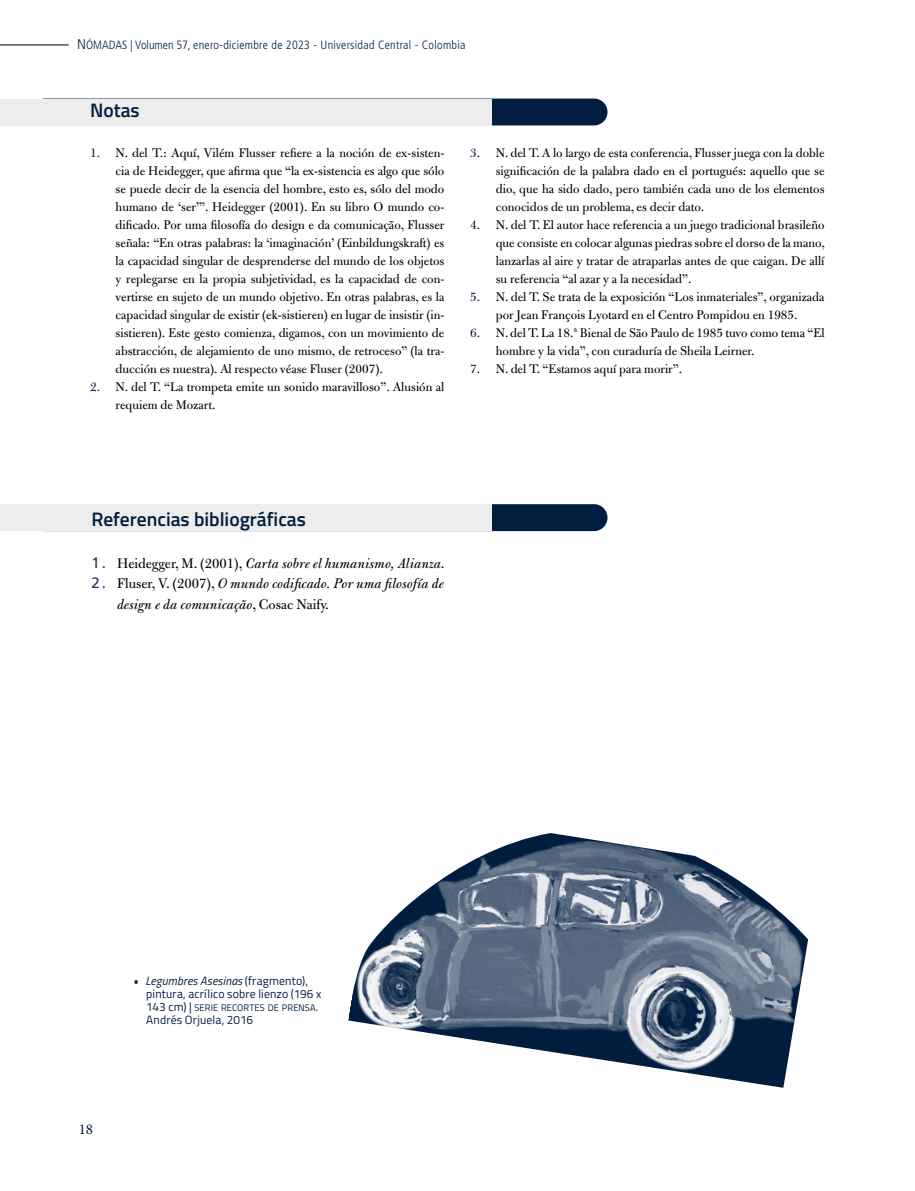
<style>
.page{position:relative;width:915px;height:1191px;background:#fff}
.page>*{position:absolute;margin:0;border:0;box-sizing:border-box;transform-origin:0 0}
.t1{font:600 19.5px "Titillium Web";color:#011e41}
.t2{font:italic 15px/20.7px "Bulmer MT Std";color:#000}
.t3{font:15px "Minion Pro";color:#011e41}
.t4{font:13.5px/18px "Bulmer MT Std";color:#000;text-align:justify}
.t5{font:12px/12.9px "Titillium Web";letter-spacing:.015em;color:#011e41}
.t6{font:300 condensed 12px "Frutiger LT Std";letter-spacing:.025em;color:#011e41}
.t7{font:9.45px "Titillium Web";letter-spacing:.01em;color:#011e41}
.s1{font-size:14.1px}
.s2{color:#011e41}
.s3{font-family:"Frutiger LT Std";font-style:normal;color:#1b3454}
.s4{font-style:normal}
.s5{font-style:italic}
.s6{font-size:12px}
</style>
<div class="page">
<hr style="left:0;top:45px;width:69px;height:1px;background:#000">
<div style="left:32px;top:99px;width:575px;height:26px;background:#011e41;border-radius:13px"></div>
<div style="left:0;top:99px;width:491px;height:26px;background:#ededee"></div>
<div style="left:32px;top:504px;width:575px;height:27px;background:#011e41;border-radius:13px"></div>
<div style="left:0;top:504px;width:491px;height:27px;background:#ededee"></div>
<img style="left:348px;top:833px;width:459px;height:254px">
<p class="t6" style="left:77px;top:38px;width:390px"><span class="s1">N</span>ÓMADAS | Volumen 57, enero-diciembre de 2023 - Universidad Central - Colombia</p>
<h1 class="t1" style="left:90px;top:96px;width:51px">Notas</h1>
<p class="t4" style="left:116px;top:144px;width:330px;text-indent:-26px"><span class="s2">1.</span> N. del T.: Aquí, Vilém Flusser refiere a la noción de ex-sisten&shy;cia de Heidegger, que afirma que “la ex-sistencia es algo que sólo se puede decir de la esencia del hombre, esto es, sólo del modo humano de ‘ser’”. Heidegger (2001). En su libro O mundo co&shy;dificado. Por uma filosofía do design e da comunicação, Flusser señala: “En otras palabras: la ‘imaginación’ (Einbildungskraft) es la capacidad singular de desprenderse del mundo de los objetos y replegarse en la propia subjetividad, es la capacidad de con&shy;vertirse en sujeto de un mundo objetivo. En otras palabras, es la capacidad singular de existir (ek-sistieren) en lugar de insistir (in&shy;sistieren). Este gesto comienza, digamos, con un movimiento de abstracción, de alejamiento de uno mismo, de retroceso” (la tra&shy;ducción es nuestra). Al respecto véase Fluser (2007).</p>
<p class="t4" style="left:116px;top:378px;width:330px;text-indent:-26px"><span class="s2">2.</span> N. del T. “La trompeta emite un sonido maravilloso”. Alusión al requiem de Mozart.</p>
<p class="t4" style="left:495px;top:144px;width:330px;text-indent:-26px"><span class="s2">3.</span> N. del T. A lo largo de esta conferencia, Flusser juega con la doble significación de la palabra dado en el portugués: aquello que se dio, que ha sido dado, pero también cada uno de los elementos conocidos de un problema, es decir dato.</p>
<p class="t4" style="left:495px;top:216px;width:330px;text-indent:-26px"><span class="s2">4.</span> N. del T. El autor hace referencia a un juego tradicional brasileño que consiste en colocar algunas piedras sobre el dorso de la mano, lanzarlas al aire y tratar de atraparlas antes de que caigan. De allí su referencia “al azar y a la necesidad”.</p>
<p class="t4" style="left:470px;top:288px;width:356px;text-align:center"><span class="s2">5.</span> N. del T. Se trata de la exposición “Los inmateriales”, organizada por Jean François Lyotard en el Centro Pompidou en 1985.</p>
<p class="t4" style="left:495px;top:324px;width:330px;text-indent:-26px"><span class="s2">6.</span> N. del T. La 18.ª Bienal de São Paulo de 1985 tuvo como tema “El hombre y la vida”, con curaduría de Sheila Leirner.</p>
<p class="t4" style="left:470px;top:360px;width:213px"><span class="s2">7.</span> N. del T. “Estamos aquí para morir”.</p>
<h1 class="t1" style="left:91px;top:505px;width:216px">Referencias bibliográficas</h1>
<p class="t2" style="left:91px;top:553px;width:354px"><span class="s3">1.</span> <span class="s4">Heidegger, M. (2001),</span> Carta sobre el humanismo, Alianza<span class="s4">.</span></p>
<p class="t2" style="left:117px;top:573px;width:328px;text-indent:-26px"><span class="s3">2.</span> <span class="s4">Fluser, V. (2007),</span> O mundo codificado. Por uma filosofía de design e da comunicação<span class="s4">, Cosac Naify.</span></p>
<p class="t3" style="left:79px;top:1119px;width:16px">18</p>
<p class="t5" style="left:146px;top:973px;width:176px;text-indent:-13px">• <span class="s5">Legumbres Asesinas</span> (fragmento), pintura, acrílico sobre lienzo (196 x</p>
<p class="t7" style="left:146px;top:1000px;width:174px"><span class="s6">143 cm) |</span> SERIE RECORTES DE PRENSA<span class="s6">.</span></p>
<p class="t5" style="left:146px;top:1012px;width:108px">Andrés Orjuela, 2016</p>
</div>
